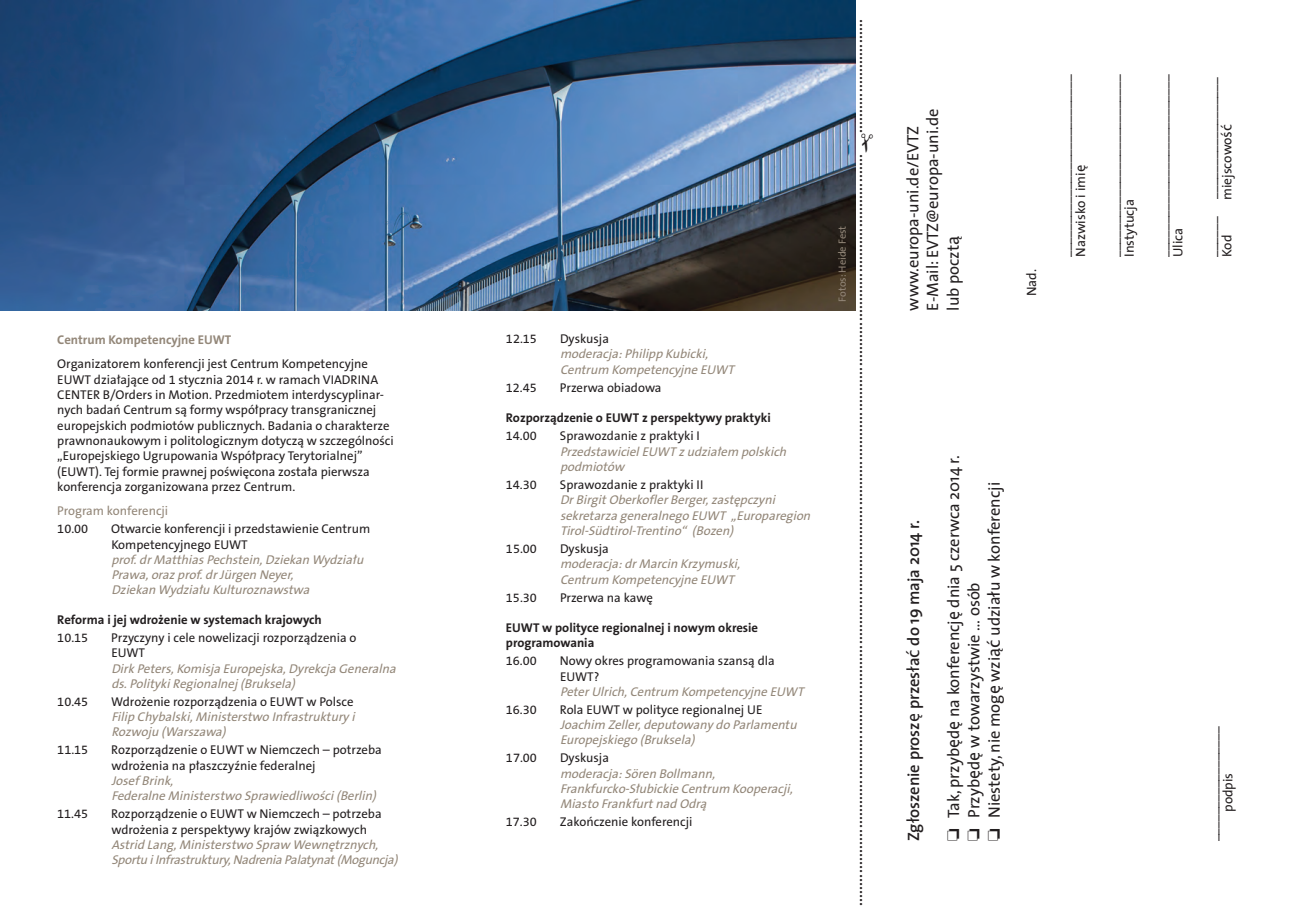
<style>
.page{position:relative;width:1289px;height:919px;background:#fff}
.page>*{position:absolute;margin:0;border:0;box-sizing:border-box;transform-origin:0 0}
.t1{font:18px "The Sans CE B5 Plain";color:#231f20}
.t2{font:16.5px/20.4px "The Sans";color:#231f20}
.t3{font:600 16.5px "The Sans";color:#231f20}
.t4{font:13.5px/16.2px "The Sans";color:#231f20}
.t5{font:12.75px/15.3px "The Sans CE B5 Plain";color:#231f20}
.t6{font:italic 12.75px/15.3px "The Sans CE B5 Plain";color:#938779}
.t7{font:700 12.75px/15.3px "The Sans CE B7";color:#231f20}
.t8{font:700 12.75px "The Sans CE B7";color:#938779}
.t9{font:12.75px "The Sans CE B5 Plain";color:#938779}
.t10{font:10.5px "The Sans";color:#938779}
.s1{font-family:"Lucida Grande"}
.s2{font-family:"Lucida Grande";font-weight:400}
</style>
<div class="page">
<img style="left:0;top:1px;width:855px;height:309px">
<p class="t8" style="left:57px;top:334px;width:176px">Centrum Kompetencyjne EUWT</p>
<p class="t5" style="left:57px;top:358px;width:338px">Organizatorem konferencji jest Centrum Kompetencyjne EUWT działające od 1 stycznia 2014 r. w ramach VIADRINA CENTER B/Orders in Motion. Przedmiotem interdyscyplinar&shy;nych badań Centrum są formy współpracy transgranicznej europejskich podmiotów publicznych. Badania o charakterze prawnonaukowym i politologicznym dotyczą w szczególności „Europejskiego Ugrupowania Współpracy Terytorialnej” (EUWT). Tej formie prawnej poświęcona została pierwsza konferencja zorganizowana przez Centrum.</p>
<p class="t9" style="left:57px;top:506px;width:112px">Program konferencji</p>
<p class="t5" style="left:57px;top:522px;width:32px">10.00</p>
<p class="t5" style="left:111px;top:522px;width:260px">Otwarcie konferencji i przedstawienie Centrum<br>Kompetencyjnego EUWT</p>
<p class="t6" style="left:111px;top:553px;width:256px">prof.drMatthias Pechstein,Dziekan Wydziału<br>Prawa,oraz prof.drJürgen Neyer,<br>Dziekan Wydziału Kulturoznawstwa</p>
<p class="t7" style="left:57px;top:613px;width:266px">Reforma i jej wdrożenie w systemach krajowych</p>
<p class="t5" style="left:57px;top:631px;width:32px">10.15</p>
<p class="t5" style="left:111px;top:631px;width:247px">Przyczyny i cele nowelizacji rozporządzenia o<br>EUWT</p>
<p class="t6" style="left:111px;top:661px;width:288px">Dirk Peters,Komisja Europejska,Dyrekcja Generalna ds.PolitykiRegionalnej (Bruksela)</p>
<p class="t5" style="left:57px;top:695px;width:32px">10.45</p>
<p class="t5" style="left:111px;top:695px;width:244px">Wdrożenie rozporządzenia o EUWT w Polsce</p>
<p class="t6" style="left:111px;top:710px;width:247px">Filip Chybalski,Ministerstwo Infrastruktury i<br>Rozwoj u (Warszawa)</p>
<p class="t5" style="left:57px;top:743px;width:32px">11.15</p>
<p class="t5" style="left:111px;top:743px;width:272px">Rozporządzenie o EUWT w Niemczech – potrzeba wdrożenia na płaszczyźnie federalnej</p>
<p class="t6" style="left:111px;top:774px;width:269px">Josef Brink,<br>Federalne Ministerstwo Sprawiedliwości(Berlin)</p>
<p class="t5" style="left:57px;top:807px;width:32px">11.45</p>
<p class="t5" style="left:111px;top:807px;width:272px">Rozporządzenie o EUWT w Niemczech – potrzeba wdrożenia z perspektywy krajów związkowych</p>
<p class="t6" style="left:111px;top:838px;width:290px">Astrid Lang,Ministerstwo Spraw Wewnętrznych,<br>Sportu iInfrastruktury,Nadrenia Palatynat(Moguncja)</p>
<p class="t5" style="left:506px;top:332px;width:32px">12.15</p>
<p class="t5" style="left:560px;top:332px;width:50px">Dyskusja</p>
<p class="t6" style="left:560px;top:348px;width:178px">moderacja:Philipp Kubicki,<br>Centrum Kompetencyjne EUWT</p>
<p class="t5" style="left:506px;top:381px;width:32px">12.45</p>
<p class="t5" style="left:560px;top:381px;width:103px">Przerwa obiadowa</p>
<p class="t7" style="left:506px;top:411px;width:266px">Rozporządzenie o EUWT z perspektywy praktyki</p>
<p class="t5" style="left:506px;top:429px;width:32px">14.00</p>
<p class="t5" style="left:560px;top:429px;width:141px">Sprawozdanie z praktyki I</p>
<p class="t6" style="left:560px;top:445px;width:230px">PrzedstawicielEUWT z udziałem polskich podmiotów</p>
<p class="t5" style="left:506px;top:478px;width:32px">14.30</p>
<p class="t5" style="left:560px;top:478px;width:145px">Sprawozdanie z praktyki II</p>
<p class="t6" style="left:560px;top:493px;width:254px">DrBirgit OberkoflerBerger,zastępczyni sekretarza generalnego EUWT „Europaregion<br>Tirol-Südtirol-Trentino“ (Bozen)</p>
<p class="t5" style="left:506px;top:542px;width:32px">15.00</p>
<p class="t5" style="left:560px;top:542px;width:50px">Dyskusja</p>
<p class="t6" style="left:560px;top:557px;width:184px">moderacja:drMarcin Krzymuski,<br>Centrum Kompetencyjne EUWT</p>
<p class="t5" style="left:506px;top:591px;width:32px">15.30</p>
<p class="t5" style="left:560px;top:591px;width:94px">Przerwa na kawę</p>
<p class="t7" style="left:506px;top:621px;width:254px">EUWT w polityce regionalnej i nowym okresie programowania</p>
<p class="t5" style="left:506px;top:654px;width:32px">16.00</p>
<p class="t5" style="left:560px;top:655px;width:216px">Nowy okres programowania szansą dla<br>EUWT?</p>
<p class="t6" style="left:560px;top:685px;width:248px">PeterUlrich,Centrum Kompetencyjne EUWT</p>
<p class="t5" style="left:506px;top:703px;width:32px">16.30</p>
<p class="t5" style="left:560px;top:703px;width:204px">Rola EUWT w polityce regionalnej UE</p>
<p class="t6" style="left:560px;top:718px;width:241px">Joachim Zeller,deputowany do Parlamentu<br>Europejskiego (Bruksela)</p>
<p class="t5" style="left:506px;top:751px;width:32px">17.00</p>
<p class="t5" style="left:560px;top:751px;width:50px">Dyskusja</p>
<p class="t6" style="left:560px;top:767px;width:237px">moderacja:Sören Bollmann,<br>Frankfurcko-Słubickie Centrum Kooperacji,<br>Miasto Frankfurt nad Odrą</p>
<p class="t5" style="left:506px;top:815px;width:32px">17.30</p>
<p class="t5" style="left:560px;top:815px;width:134px">Zakończenie konferencji</p>
<p class="t10" style="left:838px;top:301px;width:78px;rotate:-90deg">Fotos: Heide Fest</p>
<p class="t1" style="left:873px;top:19px;width:888px;rotate:90deg">............................✁........................................................................................................................................................................................</p>
<p class="t2" style="left:904px;top:310px;width:203px;rotate:-90deg">www.europa-uni.de/EVTZ<br>E-Mail: EVTZ@europa-uni.de lub poczt<span class="s1">ą</span></p>
<p class="t4" style="left:1024px;top:296px;width:29px;rotate:-90deg">Nad.</p>
<p class="t3" style="left:906px;top:841px;width:322px;rotate:-90deg">Zg<span class="s2">ł</span>oszenie prosz<span class="s2">ę</span> przes<span class="s2">ł</span>a<span class="s2">ć</span> do 19 maja 2014 r.</p>
<p class="t2" style="left:945px;top:841px;width:387px;rotate:-90deg">❏ Tak, przyb<span class="s1">ę</span>d<span class="s1">ę</span> na konferencj<span class="s1">ę</span> dnia 5 czerwca 2014 r. ❏ Przyb<span class="s1">ę</span>d<span class="s1">ę</span> w towarzystwie … osób<br>❏ Niestety, nie mog<span class="s1">ę</span> wzi<span class="s1">ąć</span> udzia<span class="s1">ł</span>u w konferencji</p>
<p class="t4" style="left:1056px;top:257px;width:184px;line-height:16.6px;rotate:-90deg">___________________________<br>Nazwisko i imi<span class="s1">ę</span></p>
<p class="t4" style="left:1106px;top:257px;width:184px;rotate:-90deg">___________________________<br>Instytucja</p>
<p class="t4" style="left:1154px;top:257px;width:184px;rotate:-90deg">___________________________<br>Ulica</p>
<p class="t4" style="left:1203px;top:199px;width:123px;rotate:-90deg">__________________</p>
<p class="t4" style="left:1220px;top:200px;width:78px;rotate:-90deg">miejscowo<span class="s1">ść</span></p>
<p class="t4" style="left:1203px;top:257px;width:42px;rotate:-90deg">______</p>
<p class="t4" style="left:1220px;top:257px;width:24px;rotate:-90deg">Kod</p>
<p class="t4" style="left:1204px;top:811px;width:87px;text-indent:-29px;rotate:-90deg">_________________ podpis</p>
</div>
